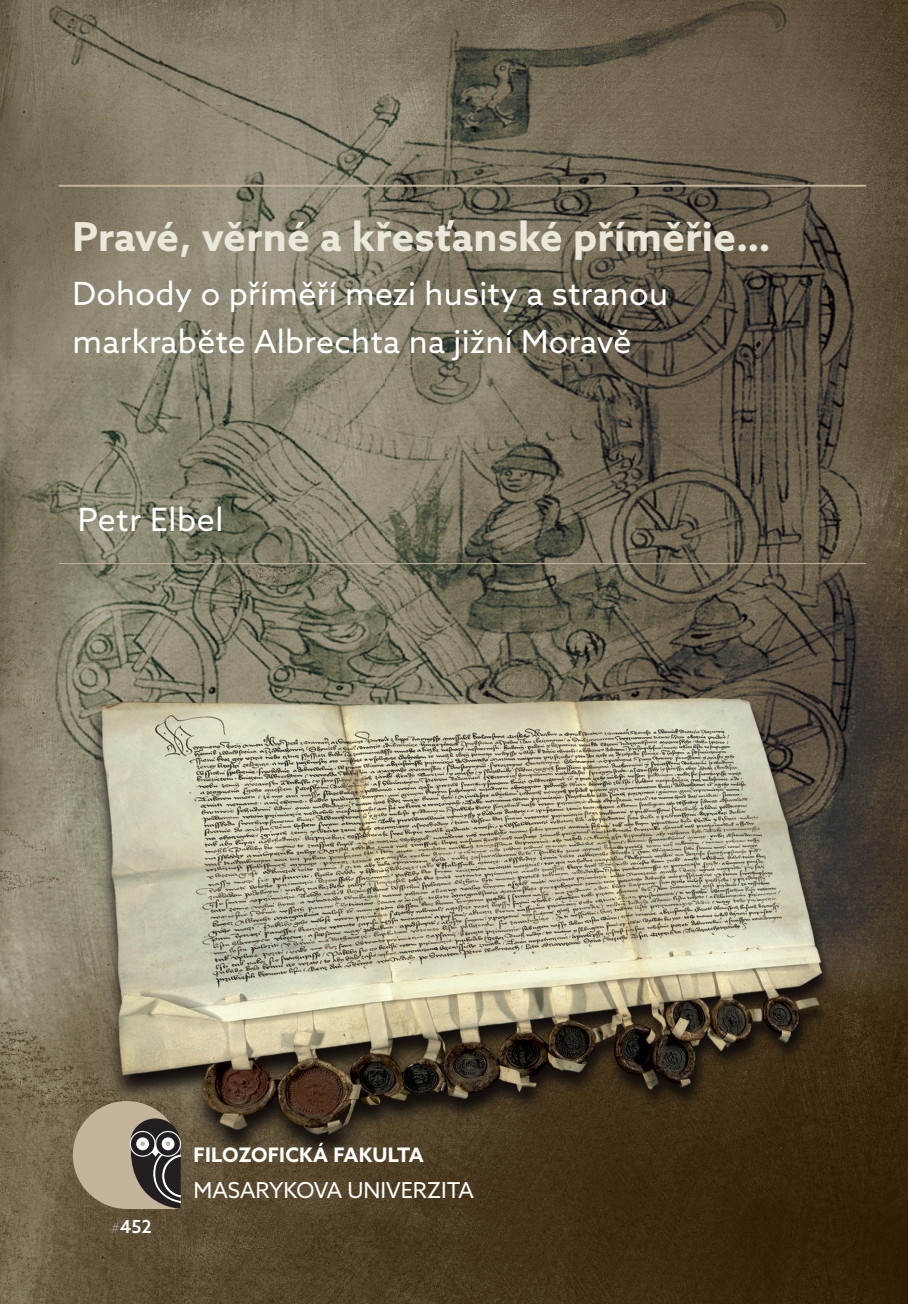
<style>
.page{position:relative;width:908px;height:1304px;background:#fff}
.page>*{position:absolute;margin:0;border:0;box-sizing:border-box;transform-origin:0 0}
.t1{font:700 40px "Azo Sans";letter-spacing:.01em;color:#e9e8db}
.t2{font:32px/48px "Azo Sans";letter-spacing:.01em;color:#fff}
.t3{font:22px "Azo Sans";color:#fff}
.t4{font:700 20px "Azo Sans";letter-spacing:.01em;color:#fff}
.t5{font:500 18px "Azo Sans";color:#fff}
.s1{font-weight:100;font-size:14px}
</style>
<div class="page">
<img style="left:0;top:0;width:907px;height:1304px">
<svg style="left:73px;top:1101px;width:108px;height:108px;background:#8f8473"></svg>
<hr style="left:59px;top:185px;width:806px;height:2px;background:#c3b49b">
<hr style="left:59px;top:563px;width:806px;height:1px;background:#c3b49b">
<p class="t1" style="left:72px;top:210px;width:699px">Pravé, věrné a křesťanské příměřie…</p>
<p class="t2" style="left:72px;top:269px;width:596px">Dohody o příměří mezi husity a stranou markraběte Albrechta na jižní Moravě</p>
<p class="t2" style="left:78px;top:495px;width:147px">Petr Elbel</p>
<p class="t5" style="left:111px;top:1214px;width:42px"><span class="s1">#</span>452</p>
<p class="t4" style="left:193px;top:1141px;width:231px">FILOZOFICKÁ FAKULTA</p>
<p class="t3" style="left:193px;top:1176px;width:282px">MASARYKOVA UNIVERZITA</p>
</div>
